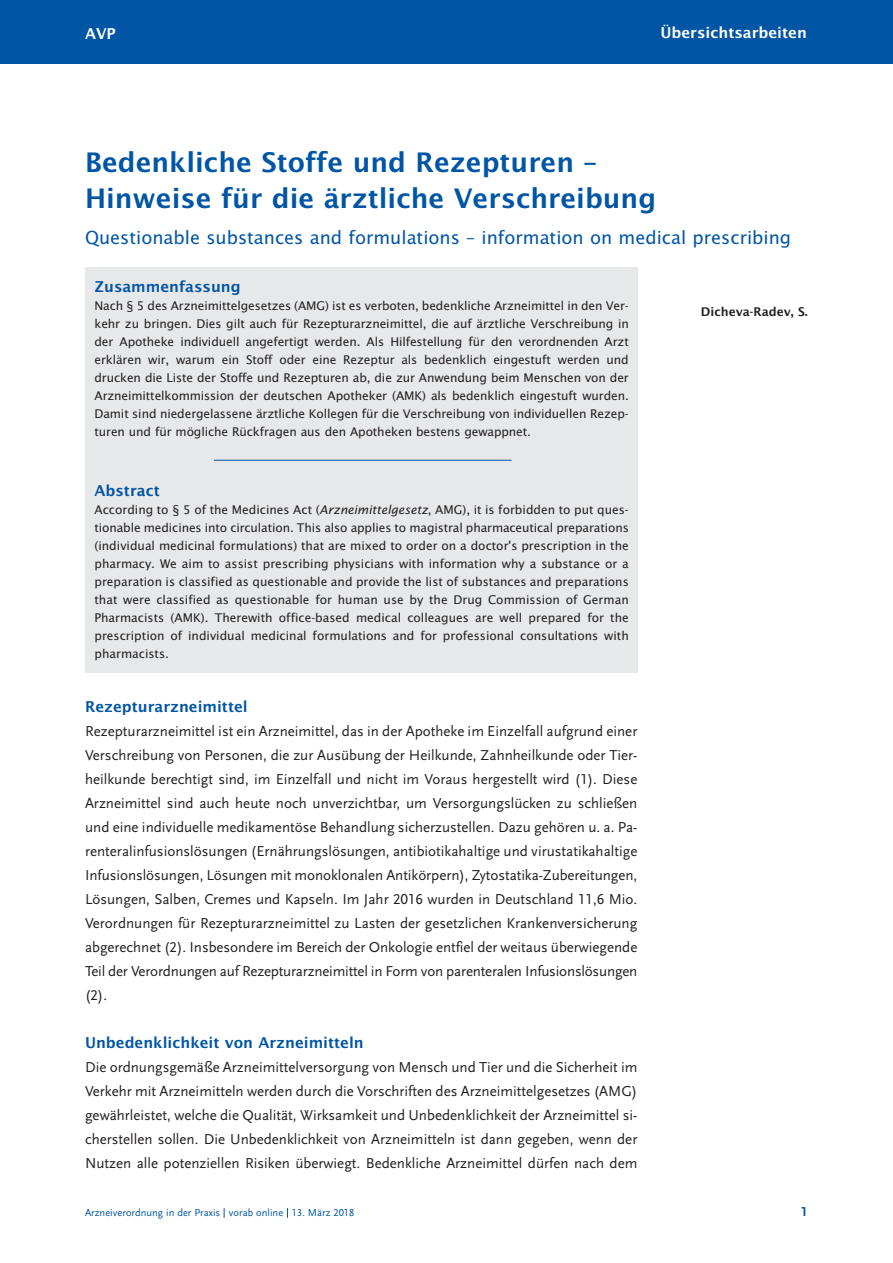
<style>
.page{position:relative;width:893px;height:1263px;background:#fff}
.page>*{position:absolute;margin:0;border:0;box-sizing:border-box;transform-origin:0 0}
.t1{font:600 27px/36px "Lucida Sans";color:#0155a5}
.t2{font:18px "Lucida Sans";color:#0155a5}
.t3{font:15px/24px "Scala Sans LF";letter-spacing:-.005em;color:#231f20;text-align:justify}
.t4{font:600 15px "Lucida Sans";color:#0155a5}
.t5{font:600 15px "Lucida Sans";color:#fff}
.t6{font:700 13.5px "Scala Sans LF";color:#0155a5}
.t7{font:12px/18px "Lucida Sans";letter-spacing:-.005em;color:#231f20;text-align:justify}
.t8{font:600 12px "Lucida Sans";color:#231f20}
.t9{font:10.5px "Scala Sans LF";color:#0155a5}
.s1{font-style:italic}
</style>
<div class="page">
<div style="left:0;top:0;width:892px;height:64px;background:#0155a5"></div>
<div style="left:85px;top:268px;width:553px;height:405px;background:#e7e8e9"></div>
<hr style="left:214px;top:460px;width:298px;height:1px;background:#0155a5">
<p class="t5" style="left:85px;top:25px;width:32px">AVP</p>
<p class="t5" style="left:660px;top:24px;width:148px">Übersichtsarbeiten</p>
<h1 class="t1" style="left:85px;top:145px;width:573px">Bedenkliche Stoffe und Rezepturen –<br>Hinweise für die ärztliche Verschreibung</h1>
<h2 class="t2" style="left:85px;top:227px;width:708px">Questionable substances and formulations – information on medical prescribing</h2>
<p class="t4" style="left:94px;top:278px;width:148px">Zusammenfassung</p>
<p class="t7" style="left:94px;top:297px;width:536px">Nach § 5 des Arzneimittelgesetzes (AMG) ist es verboten, bedenkliche Arzneimittel in den Ver&shy;kehr zu bringen. Dies gilt auch für Rezepturarzneimittel, die auf ärztliche Verschreibung in der Apotheke individuell angefertigt werden. Als Hilfestellung für den verordnenden Arzt erklären wir, warum ein Stoff oder eine Rezeptur als bedenklich eingestuft werden und drucken die Liste der Stoffe und Rezepturen ab, die zur Anwendung beim Menschen von der Arzneimittelkommission der deutschen Apotheker (AMK) als bedenklich eingestuft wurden.<br>Damit sind niedergelassene ärztliche Kollegen für die Verschreibung von individuellen Rezep&shy;turen und für mögliche Rückfragen aus den Apotheken bestens gewappnet.</p>
<p class="t8" style="left:701px;top:305px;width:108px">Dicheva-Radev, S.</p>
<p class="t4" style="left:94px;top:482px;width:67px">Abstract</p>
<p class="t7" style="left:94px;top:501px;width:536px">According to § 5 of the Medicines Act (<span class="s1">Arzneimittelgesetz</span>, AMG), it is forbidden to put ques&shy;tionable medicines into circulation. This also applies to magistral pharmaceutical preparations (individual medicinal formulations) that are mixed to order on a doctor's prescription in the pharmacy. We aim to assist prescribing physicians with information why a substance or a preparation is classified as questionable and provide the list of substances and preparations that were classified as questionable for human use by the Drug Commission of German Pharmacists (AMK). Therewith office-based medical colleagues are well prepared for the prescription of individual medicinal formulations and for professional consultations with pharmacists.</p>
<p class="t4" style="left:85px;top:698px;width:164px">Rezepturarzneimittel</p>
<p class="t3" style="left:85px;top:719px;width:554px">Rezepturarzneimittel ist ein Arzneimittel, das in der Apotheke im Einzelfall aufgrund einer Verschreibung von Personen, die zur Ausübung der Heilkunde, Zahnheilkunde oder Tier&shy;heilkunde berechtigt sind, im Einzelfall und nicht im Voraus hergestellt wird (1). Diese Arzneimittel sind auch heute noch unverzichtbar, um Versorgungslücken zu schließen und eine individuelle medikamentöse Behandlung sicherzustellen. Dazu gehören u. a. Pa&shy;renteralinfusionslösungen (Ernährungslösungen, antibiotikahaltige und virustatikahaltige Infusionslösungen, Lösungen mit monoklonalen Antikörpern), Zytostatika-Zubereitungen, Lösungen, Salben, Cremes und Kapseln. Im Jahr 2016 wurden in Deutschland 11,6 Mio.<br>Verordnungen für Rezepturarzneimittel zu Lasten der gesetzlichen Krankenversicherung abgerechnet (2). Insbesondere im Bereich der Onkologie entfiel der weitaus überwiegende Teil der Verordnungen auf Rezepturarzneimittel in Form von parenteralen Infusionslösungen (2).</p>
<p class="t4" style="left:85px;top:1034px;width:280px">Unbedenklichkeit von Arzneimitteln</p>
<p class="t3" style="left:85px;top:1055px;width:554px">Die ordnungsgemäße Arzneimittelversorgung von Mensch und Tier und die Sicherheit im Verkehr mit Arzneimitteln werden durch die Vorschriften des Arzneimittelgesetzes (AMG) gewährleistet, welche die Qualität, Wirksamkeit und Unbedenklichkeit der Arzneimittel si&shy;cherstellen sollen. Die Unbedenklichkeit von Arzneimitteln ist dann gegeben, wenn der Nutzen alle potenziellen Risiken überwiegt. Bedenkliche Arzneimittel dürfen nach dem</p>
<p class="t9" style="left:85px;top:1207px;width:271px">Arzneiverordnung in der Praxis vorab online 13. März 2018</p>
<p class="t6" style="left:801px;top:1204px;width:8px">1</p>
</div>
